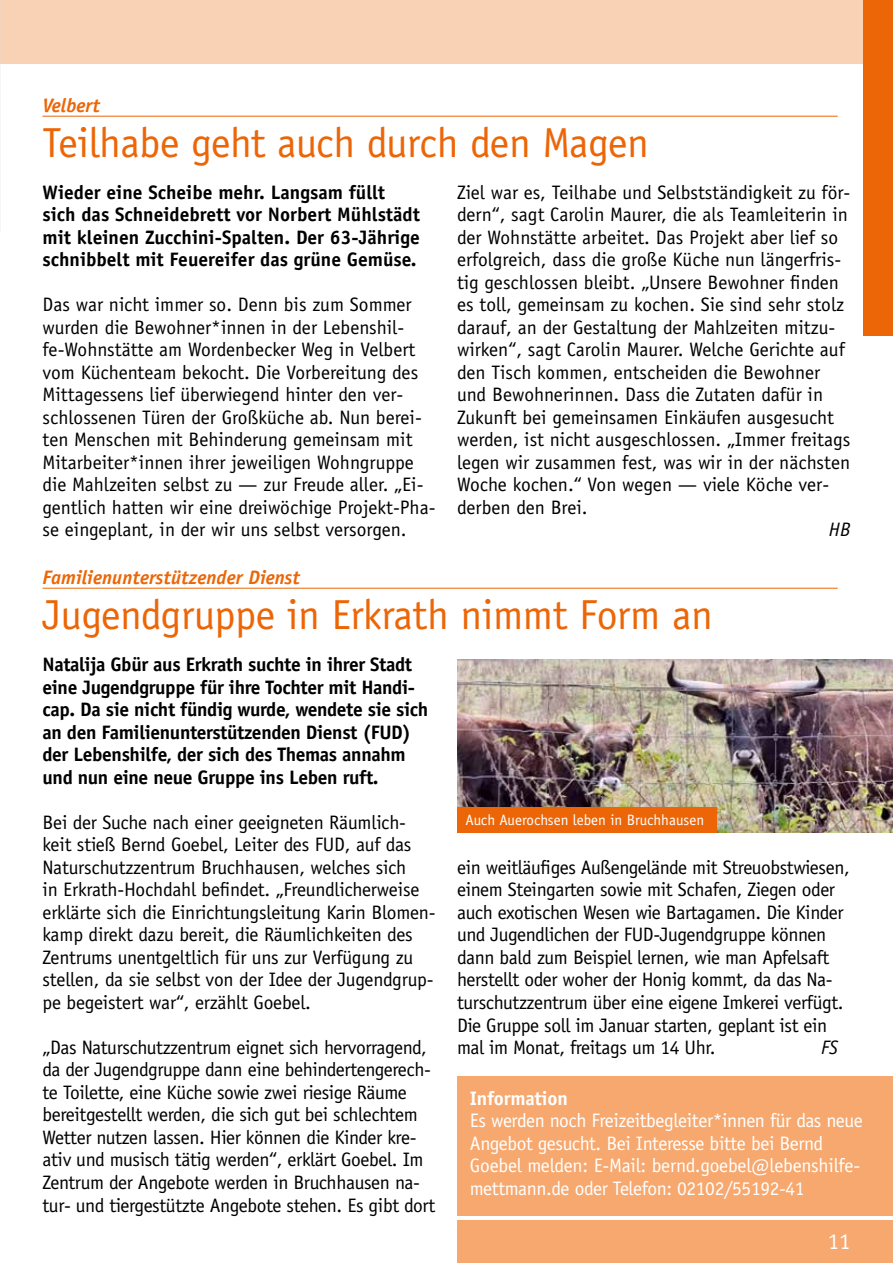
<style>
.page{position:relative;width:893px;height:1263px;background:#fff}
.page>*{position:absolute;margin:0;border:0;box-sizing:border-box;transform-origin:0 0}
.t1{font:42px "Officina Sans";letter-spacing:-.01em;color:#ec6608}
.t2{font:22.5px "Officina Sans";color:#fff}
.t3{font:19.5px/22.5px "Officina Sans";letter-spacing:-.01em;color:#000}
.t4{font:700 19.5px/22.5px "Officina Sans";letter-spacing:-.02em;color:#000}
.t5{font:19.5px/22.5px "Officina Sans";letter-spacing:-.02em;color:#fff}
.t6{font:700 19.5px/22.5px "Officina Sans";color:#000}
.t7{font:italic 700 19.5px "Officina Sans";color:#ec6608}
.t8{font:700 19.5px "Officina Sans";letter-spacing:-.01em;color:#fff}
.t9{font:italic 19.5px "Officina Sans";color:#000}
.t10{font:15px "Officina Sans";color:#fff}
</style>
<div class="page">
<img style="left:457px;top:659px;width:436px;height:173px">
<div style="left:457px;top:1220px;width:436px;height:43px;background:#f6a86e"></div>
<div style="left:0;top:0;width:893px;height:64px;background:#f9d1b5"></div>
<div style="left:863px;top:0;width:30px;height:336px;background:#ec6608"></div>
<hr style="left:43px;top:588px;width:795px;height:1px;background:#ec6608">
<div style="left:457px;top:1076px;width:436px;height:140px;background:#f6a86e"></div>
<hr style="left:43px;top:116px;width:795px;height:1px;background:#ec6608">
<div style="left:457px;top:807px;width:259px;height:25px;background:#ec6608"></div>
<p class="t7" style="left:43px;top:94px;width:59px">Velbert</p>
<h1 class="t1" style="left:43px;top:119px;width:608px">Teilhabe geht auch durch den Magen</h1>
<p class="t6" style="left:43px;top:181px;width:379px">Wieder eine Scheibe mehr. Langsam füllt sich das Schneidebrett vor Norbert Mühlstädt mit kleinen Zucchini-Spalten. Der 63-Jährige schnibbelt mit Feuereifer das grüne Gemüse.</p>
<p class="t3" style="left:43px;top:294px;width:395px">Das war nicht immer so. Denn bis zum Sommer wurden die Bewohner*innen in der Lebenshil&shy;fe-Wohnstätte am Wordenbecker Weg in Velbert vom Küchenteam bekocht. Die Vorbereitung des Mittagessens lief überwiegend hinter den ver&shy;schlossenen Türen der Großküche ab. Nun berei&shy;ten Menschen mit Behinderung gemeinsam mit Mitarbeiter*innen ihrer jeweiligen Wohngruppe die Mahlzeiten selbst zu — zur Freude aller. „Ei&shy;gentlich hatten wir eine dreiwöchige Projekt-Pha&shy;se eingeplant, in der wir uns selbst versorgen.</p>
<p class="t3" style="left:457px;top:181px;width:395px">Ziel war es, Teilhabe und Selbstständigkeit zu för&shy;dern“, sagt Carolin Maurer, die als Teamleiterin in der Wohnstätte arbeitet. Das Projekt aber lief so erfolgreich, dass die große Küche nun längerfris&shy;tig geschlossen bleibt. „Unsere Bewohner finden es toll, gemeinsam zu kochen. Sie sind sehr stolz darauf, an der Gestaltung der Mahlzeiten mitzu&shy;wirken“, sagt Carolin Maurer. Welche Gerichte auf den Tisch kommen, entscheiden die Bewohner und Bewohnerinnen. Dass die Zutaten dafür in Zukunft bei gemeinsamen Einkäufen ausgesucht werden, ist nicht ausgeschlossen. „Immer freitags legen wir zusammen fest, was wir in der nächsten Woche kochen.“ Von wegen — viele Köche ver&shy;derben den Brei.</p>
<p class="t9" style="left:829px;top:518px;width:23px">HB</p>
<p class="t7" style="left:43px;top:566px;width:259px">Familienunterstützender Dienst</p>
<h1 class="t1" style="left:43px;top:590px;width:672px">Jugendgruppe in Erkrath nimmt Form an</h1>
<p class="t4" style="left:43px;top:653px;width:387px">Natalija Gbür aus Erkrath suchte in ihrer Stadt eine Jugendgruppe für ihre Tochter mit Handi&shy;cap. Da sie nicht fündig wurde, wendete sie sich an den Familienunterstützenden Dienst (FUD) der Lebenshilfe, der sich des Themas annahm und nun eine neue Gruppe ins Leben ruft.</p>
<p class="t3" style="left:43px;top:811px;width:395px">Bei der Suche nach einer geeigneten Räumlich&shy;keit stieß Bernd Goebel, Leiter des FUD, auf das Naturschutzzentrum Bruchhausen, welches sich<br>in Erkrath-Hochdahl befindet. „Freundlicherweise erklärte sich die Einrichtungsleitung Karin Blomen&shy;kamp direkt dazu bereit, die Räumlichkeiten des Zentrums unentgeltlich für uns zur Verfügung zu stellen, da sie selbst von der Idee der Jugendgrup&shy;pe begeistert war“, erzählt Goebel.</p>
<p class="t3" style="left:43px;top:1036px;width:394px">„Das Naturschutzzentrum eignet sich hervorragend, da der Jugendgruppe dann eine behindertengerech&shy;te Toilette, eine Küche sowie zwei riesige Räume bereitgestellt werden, die sich gut bei schlechtem Wetter nutzen lassen. Hier können die Kinder kre&shy;ativ und musisch tätig werden“, erklärt Goebel. Im Zentrum der Angebote werden in Bruchhausen na&shy;tur- und tiergestützte Angebote stehen. Es gibt dort</p>
<p class="t10" style="left:466px;top:811px;width:240px">Auch Auerochsen leben in Bruchhausen</p>
<p class="t3" style="left:457px;top:856px;width:394px">ein weitläufiges Außengelände mit Streuobstwiesen, einem Steingarten sowie mit Schafen, Ziegen oder auch exotischen Wesen wie Bartagamen. Die Kinder und Jugendlichen der FUD-Jugendgruppe können dann bald zum Beispiel lernen, wie man Apfelsaft herstellt oder woher der Honig kommt, da das Na&shy;turschutzzentrum über eine eigene Imkerei verfügt.<br>Die Gruppe soll im Januar starten, geplant ist ein mal im Monat, freitags um 14 Uhr.</p>
<p class="t9" style="left:821px;top:1036px;width:19px">FS</p>
<p class="t8" style="left:470px;top:1086px;width:100px">Information</p>
<p class="t5" style="left:470px;top:1109px;width:395px">Es werden noch Freizeitbegleiter*innen für das neue Angebot gesucht. Bei Interesse bitte bei Bernd Goebel melden: E-Mail: bernd.goebel@lebenshilfe&shy;mettmann.de oder Telefon: 02102/55192-41</p>
<p class="t2" style="left:828px;top:1228px;width:24px">11</p>
</div>
